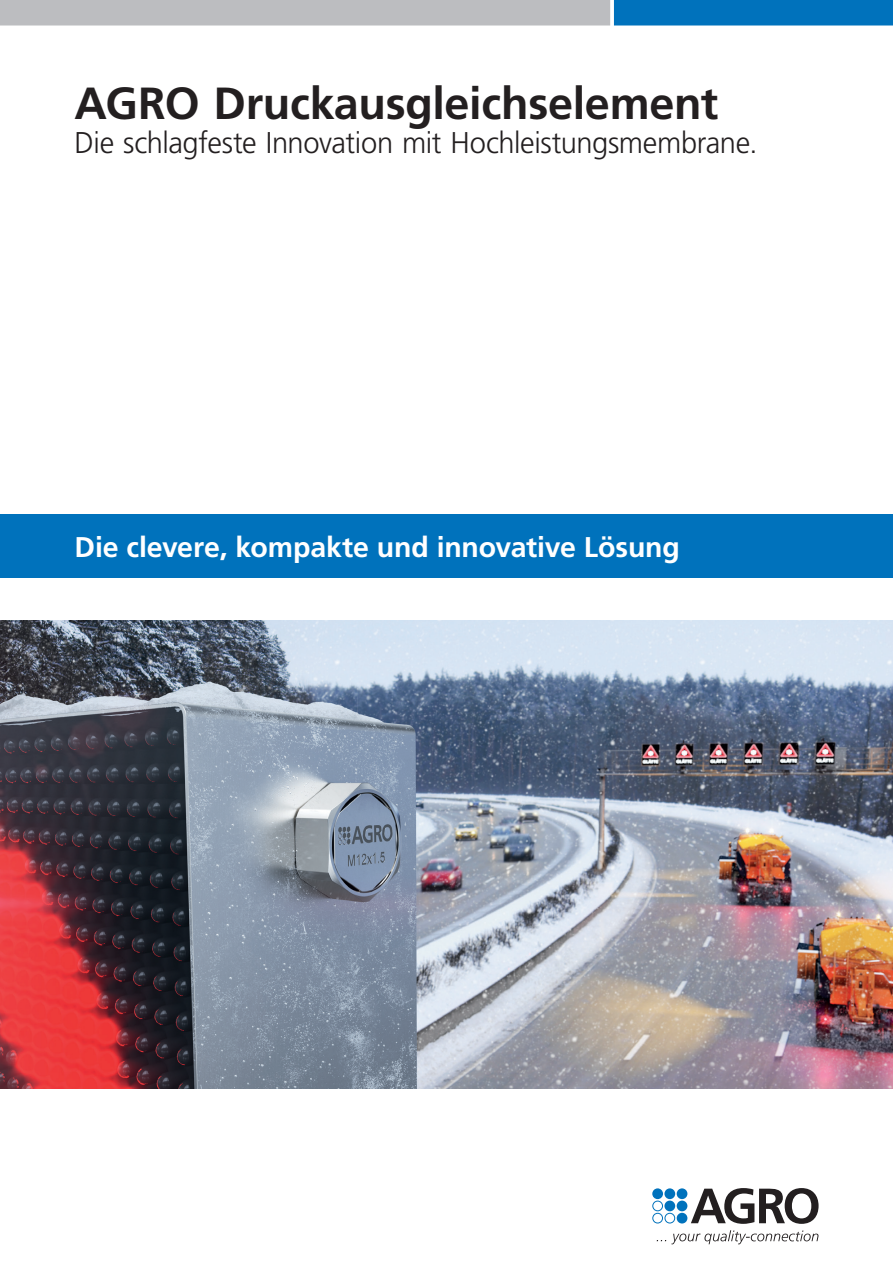
<style>
.page{position:relative;width:893px;height:1263px;background:#fff}
.page>*{position:absolute;margin:0;border:0;box-sizing:border-box;transform-origin:0 0}
.t1{font:700 45px "Frutiger LT Std";letter-spacing:-.01em;color:#231f20}
.t2{font:300 30px "Frutiger LT Std";letter-spacing:-.015em;color:#231f20}
.t3{font:700 28.5px "Frutiger LT Std";letter-spacing:-.005em;color:#fff}
</style>
<div class="page">
<div style="left:677px;top:1200px;width:10px;height:11px;background:#0072bc;border-radius:50%"></div>
<div style="left:664px;top:1188px;width:11px;height:11px;background:#0072bc;border-radius:50%"></div>
<div style="left:677px;top:1188px;width:10px;height:11px;background:#0072bc;border-radius:50%"></div>
<div style="left:652px;top:1188px;width:11px;height:11px;background:#0072bc;border-radius:50%"></div>
<div style="left:677px;top:1213px;width:10px;height:10px;background:#0072bc;border-radius:50%"></div>
<svg style="left:652px;top:1200px;width:23px;height:23px"></svg>
<svg style="left:691px;top:1188px;width:128px;height:36px"></svg>
<svg style="left:657px;top:1230px;width:161px;height:14px"></svg>
<div style="left:0;top:0;width:612px;height:26px;background:#bcbdc0"></div>
<div style="left:612px;top:0;width:281px;height:26px;background:#0072bc"></div>
<svg style="left:610px;top:0;width:4px;height:27px"></svg>
<div style="left:0;top:514px;width:893px;height:64px;background:#0072bc"></div>
<img style="left:0;top:621px;width:893px;height:468px">
<h1 class="t1" style="left:75px;top:77px;width:645px">AGRO Druckausgleichselement</h1>
<p class="t2" style="left:75px;top:126px;width:684px">Die schlagfeste Innovation mit Hochleistungsmembrane.</p>
<p class="t3" style="left:74px;top:531px;width:607px">Die clevere, kompakte und innovative Lösung</p>
</div>
